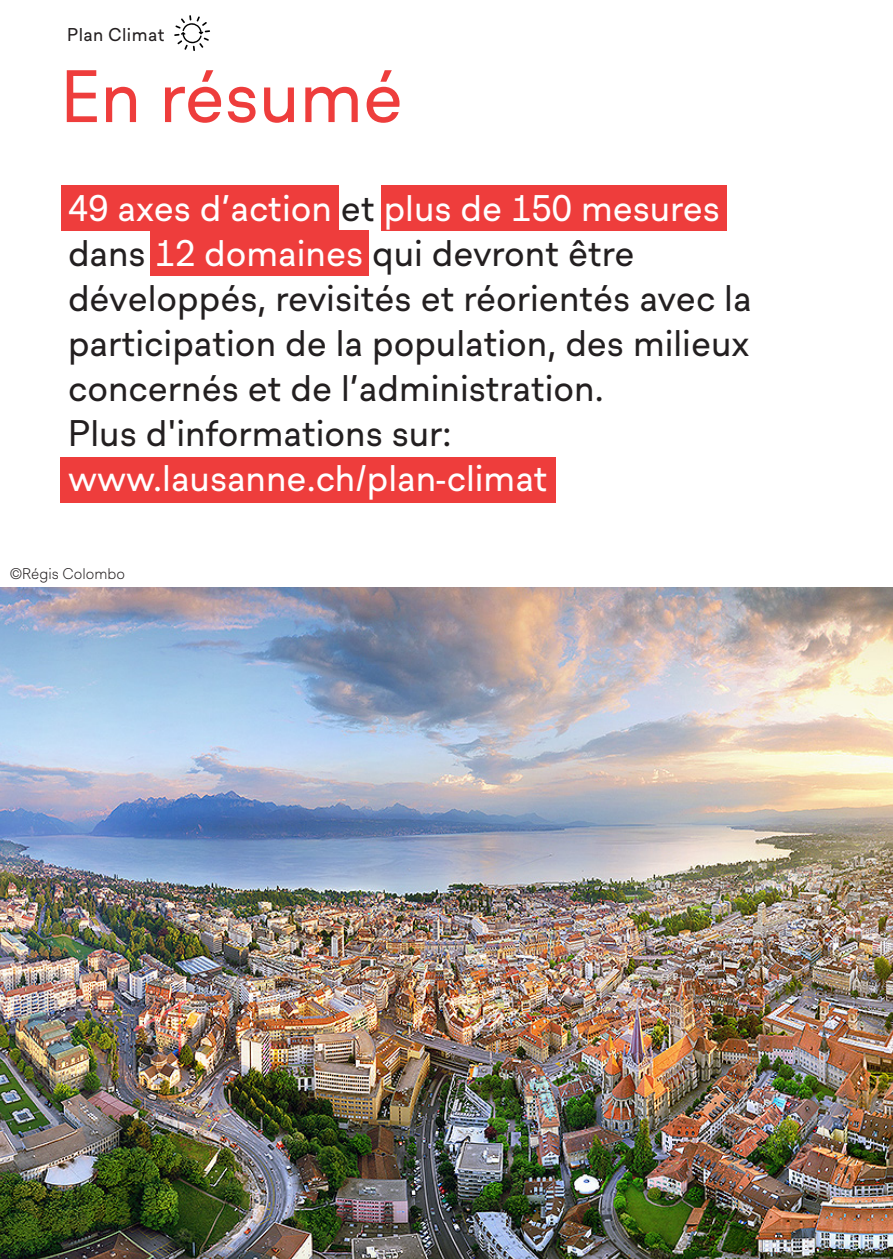
<style>
.page{position:relative;width:893px;height:1259px;background:#fff}
.page>*{position:absolute;margin:0;border:0;box-sizing:border-box;transform-origin:0 0}
.t1{font:72px "Lausanne";color:#ee3d3c}
.t2{font:36px/45px "Lausanne";color:#231f20}
.t3{font:36px "Lausanne";color:#fff}
.t4{font:18px "Lausanne";letter-spacing:.025em;color:#231f20}
.Renfoncement_4{font:300 15px "Lausanne";color:#231f20}
.s1{color:#fff}
</style>
<div class="page">
<img style="left:0;top:587px;width:893px;height:672px">
<div style="left:61px;top:185px;width:277px;height:45px;background:#ee3d3c"></div>
<div style="left:61px;top:457px;width:495px;height:45px;background:#ee3d3c"></div>
<div style="left:381px;top:185px;width:345px;height:45px;background:#ee3d3c"></div>
<div style="left:150px;top:230px;width:219px;height:45px;background:#ee3d3c"></div>
<svg style="left:174px;top:15px;width:36px;height:36px"></svg>
<p class="t4" style="left:67px;top:21px;width:99px">Plan Climat</p>
<p class="t1" style="left:61px;top:44px;width:344px">En résumé</p>
<p class="t2" style="left:68px;top:188px;width:685px"><span class="s1">49 axes d’action</span> et <span class="s1">plus de 150 mesures </span>dans <span class="s1">12 domaines</span> qui devront être développés, revisités et réorientés avec la participation de la population, des milieux concernés et de l’administration.<br>Plus d'informations sur:</p>
<p class="t3" style="left:68px;top:452px;width:481px">www.lausanne.ch/plan-climat</p>
<p class="Renfoncement_4" style="left:10px;top:562px;width:117px">©Régis Colombo</p>
</div>
